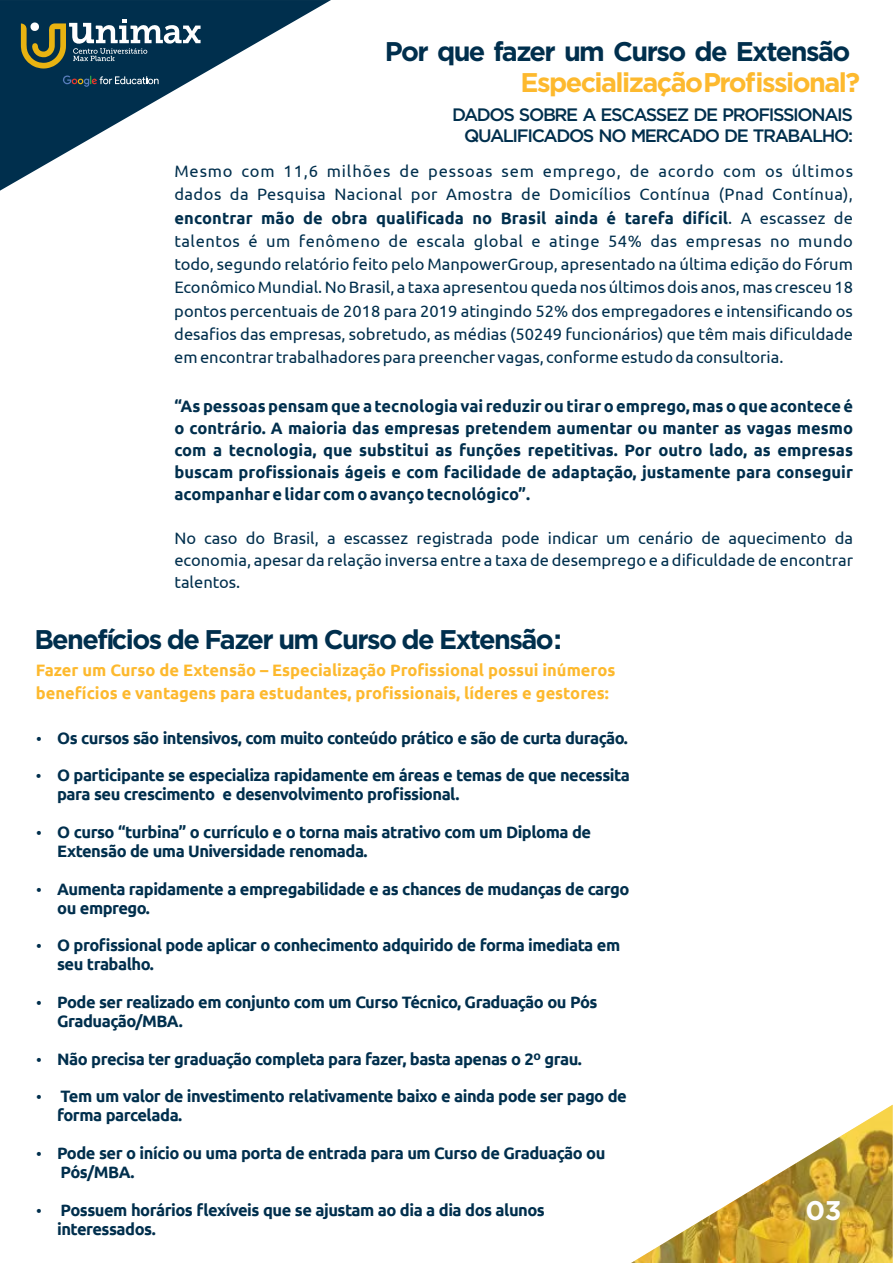
<style>
.page{position:relative;width:893px;height:1263px;background:#fff}
.page>*{position:absolute;margin:0;border:0;box-sizing:border-box;transform-origin:0 0}
.t1{font:700 27px "Gotham";letter-spacing:-.06em;color:#002f4d}
.t2{font:700 27px "Gotham";letter-spacing:-.06em;color:#fdb92e}
.t3{font:700 27px "Gotham";color:#fefefe}
.t4{font:500 18px/20.9px "Gotham";letter-spacing:-.075em;color:#002f4d;text-align:right}
.t5{font:700 16.5px/18.9px "Ubuntu";letter-spacing:-.03em;color:#002f4d}
.t6{font:16.5px/23.2px "Ubuntu";color:#002f4d;text-align:justify}
.t7{font:700 16.5px/23.4px "Ubuntu";color:#fdb92e}
.s1{font-weight:700}
</style>
<div class="page">
<svg style="left:0;top:0;width:331px;height:191px"></svg>
<svg style="left:61px;top:75px;width:98px;height:13px"></svg>
<svg style="left:21px;top:19px;width:180px;height:50px;background:#446065"></svg>
<img style="left:631px;top:1105px;width:262px;height:158px">
<h1 class="t1" style="left:385px;top:36px;width:467px">Por que fazer um Curso de Extensão</h1>
<h1 class="t2" style="left:520px;top:67px;width:341px">EspecializaçãoProfissional?</h1>
<p class="t4" style="left:452px;top:106px;width:402px">DADOS SOBRE A ESCASSEZ DE PROFISSIONAIS<br>QUALIFICADOS NO MERCADO DE TRABALHO:</p>
<p class="t6" style="left:174px;top:159px;width:680px">Mesmo com 11,6 milhões de pessoas sem emprego, de acordo com os últimos dados da Pesquisa Nacional por Amostra de Domicílios Contínua (Pnad Contínua), <span class="s1">encontrar mão de obra qualificada no Brasil ainda é tarefa difícil</span>. A escassez de talentos é um fenômeno de escala global e atinge 54% das empresas no mundo todo, segundo relatório feito pelo ManpowerGroup, apresentado na última edição do Fórum Econômico Mundial. No Brasil, a taxa apresentou queda nos últimos dois anos, mas cresceu 18 pontos percentuais de 2018 para 2019 atingindo 52% dos empregadores e intensificando os desafios das empresas, sobretudo, as médias (50249 funcionários) que têm mais dificuldade em encontrar trabalhadores para preencher vagas, conforme estudo da consultoria.</p>
<p class="t5" style="left:174px;top:395px;width:680px;line-height:21.9px;text-align:justify">“As pessoas pensam que a tecnologia vai reduzir ou tirar o emprego, mas o que acontece é o contrário. A maioria das empresas pretendem aumentar ou manter as vagas mesmo com a tecnologia, que substitui as funções repetitivas. Por outro lado, as empresas buscam profissionais ágeis e com facilidade de adaptação, justamente para conseguir acompanhar e lidar com o avanço tecnológico”.</p>
<p class="t6" style="left:174px;top:527px;width:680px;line-height:21.9px">No caso do Brasil, a escassez registrada pode indicar um cenário de aquecimento da economia, apesar da relação inversa entre a taxa de desemprego e a dificuldade de encontrar talentos.</p>
<h1 class="t1" style="left:34px;top:623px;width:529px">Benefícios de Fazer um Curso de Extensão:</h1>
<p class="t7" style="left:36px;top:658px;width:581px">Fazer um Curso de Extensão – Especialização Profissional possui inúmeros benefícios e vantagens para estudantes, profissionais, líderes e gestores:</p>
<p class="t5" style="left:57px;top:728px;width:572px">Os cursos são intensivos, com muito conteúdo prático e são de curta duração.</p>
<p class="t5" style="left:57px;top:766px;width:574px">O participante se especializa rapidamente em áreas e temas de que necessita para seu crescimento e desenvolvimento profissional.</p>
<p class="t5" style="left:57px;top:822px;width:535px">O curso “turbina” o currículo e o torna mais atrativo com um Diploma de<br>Extensão de uma Universidade renomada.</p>
<p class="t5" style="left:57px;top:879px;width:574px">Aumenta rapidamente a empregabilidade e as chances de mudanças de cargo ou emprego.</p>
<p class="t5" style="left:57px;top:936px;width:565px">O profissional pode aplicar o conhecimento adquirido de forma imediata em seu trabalho.</p>
<p class="t5" style="left:57px;top:992px;width:542px">Pode ser realizado em conjunto com um Curso Técnico, Graduação ou Pós<br>Graduação/MBA.</p>
<p class="t5" style="left:57px;top:1049px;width:526px">Não precisa ter graduação completa para fazer, basta apenas o 2º grau.</p>
<p class="t5" style="left:57px;top:1087px;width:571px">Tem um valor de investimento relativamente baixo e ainda pode ser pago de forma parcelada.</p>
<p class="t5" style="left:57px;top:1143px;width:550px">Pode ser o início ou uma porta de entrada para um Curso de Graduação ou<br>Pós/MBA.</p>
<p class="t5" style="left:57px;top:1200px;width:489px">Possuem horários flexíveis que se ajustam ao dia a dia dos alunos interessados.</p>
<h1 class="t3" style="left:805px;top:1194px;width:38px">03</h1>
</div>
